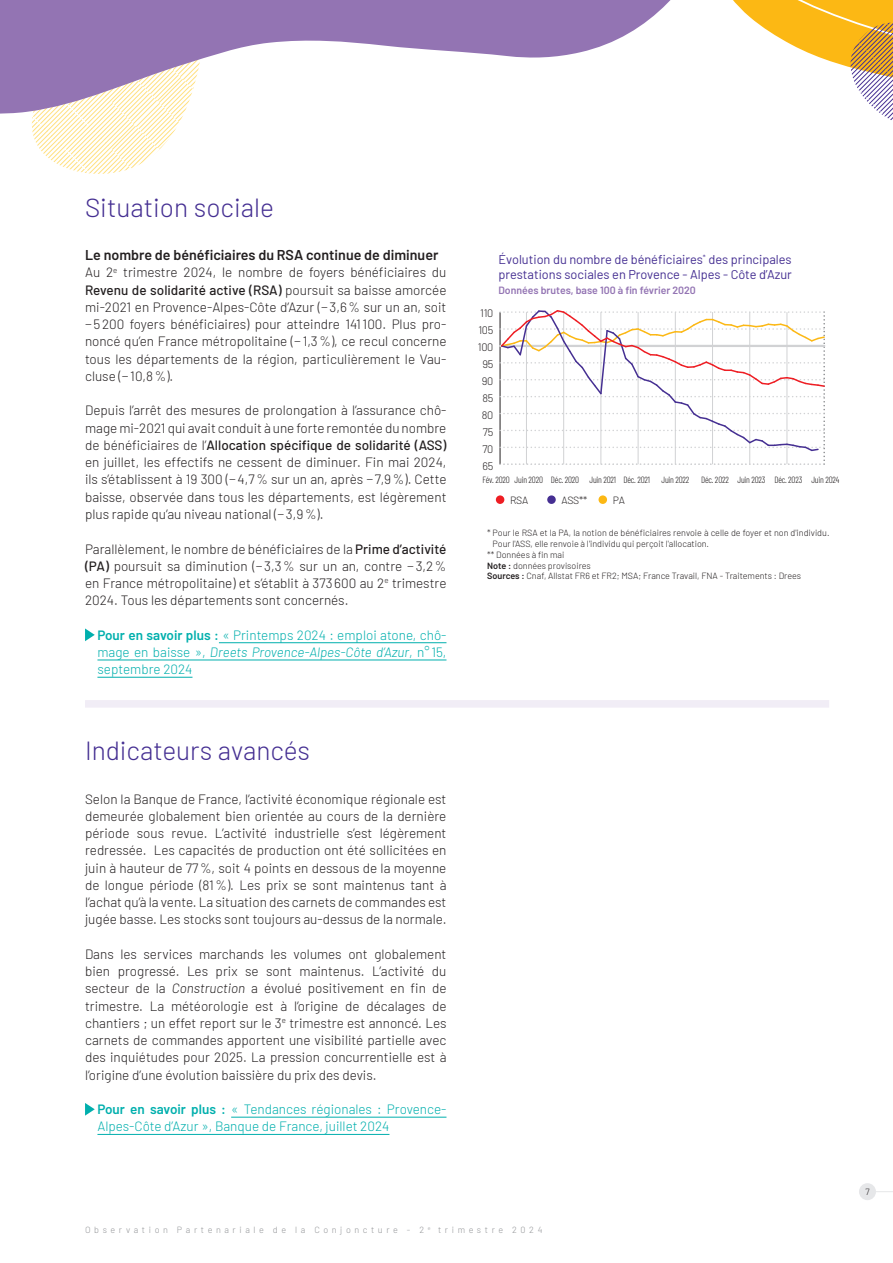
<style>
.page{position:relative;width:893px;height:1263px;background:#fff}
.page>*{position:absolute;margin:0;border:0;box-sizing:border-box;transform-origin:0 0}
.t1{font:300 26.25px "Barlow";color:#452f92}
.t2{font:600 14.25px "Barlow";color:#231f20}
.t3{font:300 13.5px/17.2px "Barlow";color:#231f20;text-align:justify}
.t4{font:300 13.5px/17.2px "Barlow";color:#00afad;text-align:justify}
.t5{font:12.75px/15.3px "Barlow";color:#452f92}
.t6{font:300 10.95px "Barlow";letter-spacing:-.02em;color:#231f20}
.t7{font:600 10.5px "Barlow";color:#9374b3}
.t8{font:300 10.5px "Barlow";letter-spacing:-.02em;color:#231f20}
.t9{font:300 9px "Barlow";color:#231f20}
.t10{font:300 9px "Barlow Condensed";letter-spacing:-.02em;color:#231f20}
.t11{font:300 9px "Barlow";letter-spacing:.4em;color:#939598}
.s1{font-weight:500}
.s2{font-weight:600}
.s3{font-style:italic}
</style>
<div class="page">
<svg style="left:31px;top:118px;width:151px;height:56px"></svg>
<svg style="left:0;top:0;width:671px;height:118px"></svg>
<svg style="left:733px;top:0;width:160px;height:120px"></svg>
<hr style="left:219px;top:642px;width:227px;height:1px;background:#00afad">
<hr style="left:97px;top:660px;width:349px;height:1px;background:#00afad">
<hr style="left:97px;top:677px;width:95px;height:1px;background:#00afad">
<svg style="left:85px;top:628px;width:10px;height:13px"></svg>
<hr style="left:231px;top:1117px;width:215px;height:1px;background:#00afad">
<hr style="left:97px;top:1134px;width:292px;height:1px;background:#00afad">
<svg style="left:85px;top:1103px;width:10px;height:13px"></svg>
<svg style="left:876px;top:1191px;width:17px;height:1px"></svg>
<div style="left:859px;top:1183px;width:17px;height:17px;background:#e6e7e9;border-radius:50%"></div>
<div style="left:496px;top:495px;width:8px;height:9px;background:#ee1d23;border-radius:50%"></div>
<div style="left:547px;top:495px;width:9px;height:9px;background:#452f92;border-radius:50%"></div>
<div style="left:598px;top:495px;width:9px;height:9px;background:#fcb814;border-radius:50%"></div>
<svg style="left:499px;top:310px;width:326px;height:155px"></svg>
<div style="left:85px;top:700px;width:744px;height:8px;background:#f1edf6"></div>
<h1 class="t1" style="left:85px;top:189px;width:190px">Situation sociale</h1>
<p class="t2" style="left:85px;top:245px;width:355px">Le nombre de bénéficiaires du RSA continue de diminuer</p>
<p class="t3" style="left:85px;top:263px;width:363px">Au 2<sup>e</sup> trimestre 2024, le nombre de foyers bénéficiaires du <span class="s1">Revenu de solidarité active (RSA)</span> poursuit sa baisse amorcée mi-2021 en Provence-Alpes-Côte d’Azur (−3,6% sur un an, soit −5200 foyers bénéficiaires) pour atteindre 141100. Plus pro&shy;noncé qu’en France métropolitaine (− 1,3%), ce recul concerne tous les départements de la région, particulièrement le Vau&shy;cluse (−10,8%).</p>
<p class="t3" style="left:85px;top:401px;width:363px">Depuis l’arrêt des mesures de prolongation à l’assurance chô&shy;mage mi-2021 qui avait conduit à une forte remontée du nombre de bénéficiaires de l’<span class="s1">Allocation spécifique de solidarité (ASS) </span>en juillet, les effectifs ne cessent de diminuer. Fin mai 2024, ils s’établissent à 19 300 (−4,7% sur un an, après −7,9%). Cette baisse, observée dans tous les départements, est légèrement plus rapide qu’au niveau national (−3,9%).</p>
<p class="t3" style="left:85px;top:539px;width:363px">Parallèlement, le nombre de bénéficiaires de la <span class="s1">Prime d’activité (PA)</span> poursuit sa diminution (−3,3% sur un an, contre −3,2% en France métropolitaine) et s’établit à 373600 au 2<sup>e</sup> trimestre 2024. Tous les départements sont concernés.</p>
<p class="t4" style="left:97px;top:625px;width:351px"><span class="s2">Pour en savoir plus :</span> « Printemps 2024 : emploi atone, chô&shy;mage en baisse », <span class="s3">Dreets Provence-Alpes-Côte d’Azur</span>, n°15, septembre 2024</p>
<h1 class="t1" style="left:85px;top:732px;width:226px">Indicateurs avancés</h1>
<p class="t3" style="left:85px;top:789px;width:363px">Selon la Banque de France, l’activité économique régionale est demeurée globalement bien orientée au cours de la dernière période sous revue. L’activité industrielle s’est légèrement redressée. Les capacités de production ont été sollicitées en juin à hauteur de 77%, soit 4 points en dessous de la moyenne de longue période (81%). Les prix se sont maintenus tant à l’achat qu’à la vente. La situation des carnets de commandes est jugée basse. Les stocks sont toujours au-dessus de la normale.</p>
<p class="t3" style="left:85px;top:944px;width:363px">Dans les services marchands les volumes ont globalement bien progressé. Les prix se sont maintenus. L’activité du secteur de la <span class="s3">Construction</span> a évolué positivement en fin de trimestre. La météorologie est à l’origine de décalages de chantiers ; un effet report sur le 3<sup>e</sup> trimestre est annoncé. Les carnets de commandes apportent une visibilité partielle avec des inquiétudes pour 2025. La pression concurrentielle est à l’origine d’une évolution baissière du prix des devis.</p>
<p class="t4" style="left:97px;top:1100px;width:350px"><span class="s2">Pour en savoir plus :</span> « Tendances régionales : Provence-<br>Alpes-Côte d’Azur », Banque de France, juillet 2024</p>
<p class="t5" style="left:498px;top:250px;width:295px">Évolution du nombre de bénéficiaires<sup>*</sup> des principales prestations sociales en Provence - Alpes - Côte d’Azur</p>
<p class="t7" style="left:498px;top:283px;width:199px">Données brutes, base 100 à fin février 2020</p>
<p class="t6" style="left:480px;top:306px;width:15px">110</p>
<p class="t6" style="left:478px;top:323px;width:17px">105</p>
<p class="t6" style="left:478px;top:339px;width:17px">100</p>
<p class="t6" style="left:482px;top:356px;width:13px">95</p>
<p class="t6" style="left:482px;top:373px;width:13px">90</p>
<p class="t6" style="left:482px;top:390px;width:12px">85</p>
<p class="t6" style="left:482px;top:407px;width:13px">80</p>
<p class="t6" style="left:483px;top:424px;width:12px">75</p>
<p class="t6" style="left:482px;top:441px;width:13px">70</p>
<p class="t6" style="left:482px;top:458px;width:12px">65</p>
<p class="t10" style="left:482px;top:473px;width:169px">Fév. 2020 Juin 2020 Déc. 2020 Juin 2021 Déc. 2021</p>
<p class="t10" style="left:661px;top:473px;width:30px">Juin 2022</p>
<p class="t10" style="left:701px;top:473px;width:140px">Déc. 2022 Juin 2023 Déc. 2023 Juin 2024</p>
<p class="t8" style="left:510px;top:492px;width:20px">RSA</p>
<p class="t8" style="left:561px;top:492px;width:27px">ASS**</p>
<p class="t8" style="left:613px;top:492px;width:14px">PA</p>
<p class="t9" style="left:487px;top:526px;width:344px">* Pour le RSA et la PA, la notion de bénéficiaires renvoie à celle de foyer et non d'individu.</p>
<p class="t9" style="left:493px;top:537px;width:218px">Pour l'ASS, elle renvoie à l'individu qui perçoit l'allocation.</p>
<p class="t9" style="left:487px;top:548px;width:79px">** Données à fin mai</p>
<p class="t9" style="left:487px;top:559px;width:105px"><span class="s2">Note :</span> données provisoires</p>
<p class="t9" style="left:487px;top:570px;width:315px"><span class="s2">Sources :</span> Cnaf, Allstat FR6 et FR2; MSA; France Travail, FNA - Traitements : Drees</p>
<p class="t11" style="left:85px;top:1223px;width:459px">Observation Partenariale de la Conjoncture - 2 <sup>e</sup> trimestre 2024</p>
<p class="t9" style="left:865px;top:1185px;width:6px">7</p>
</div>
